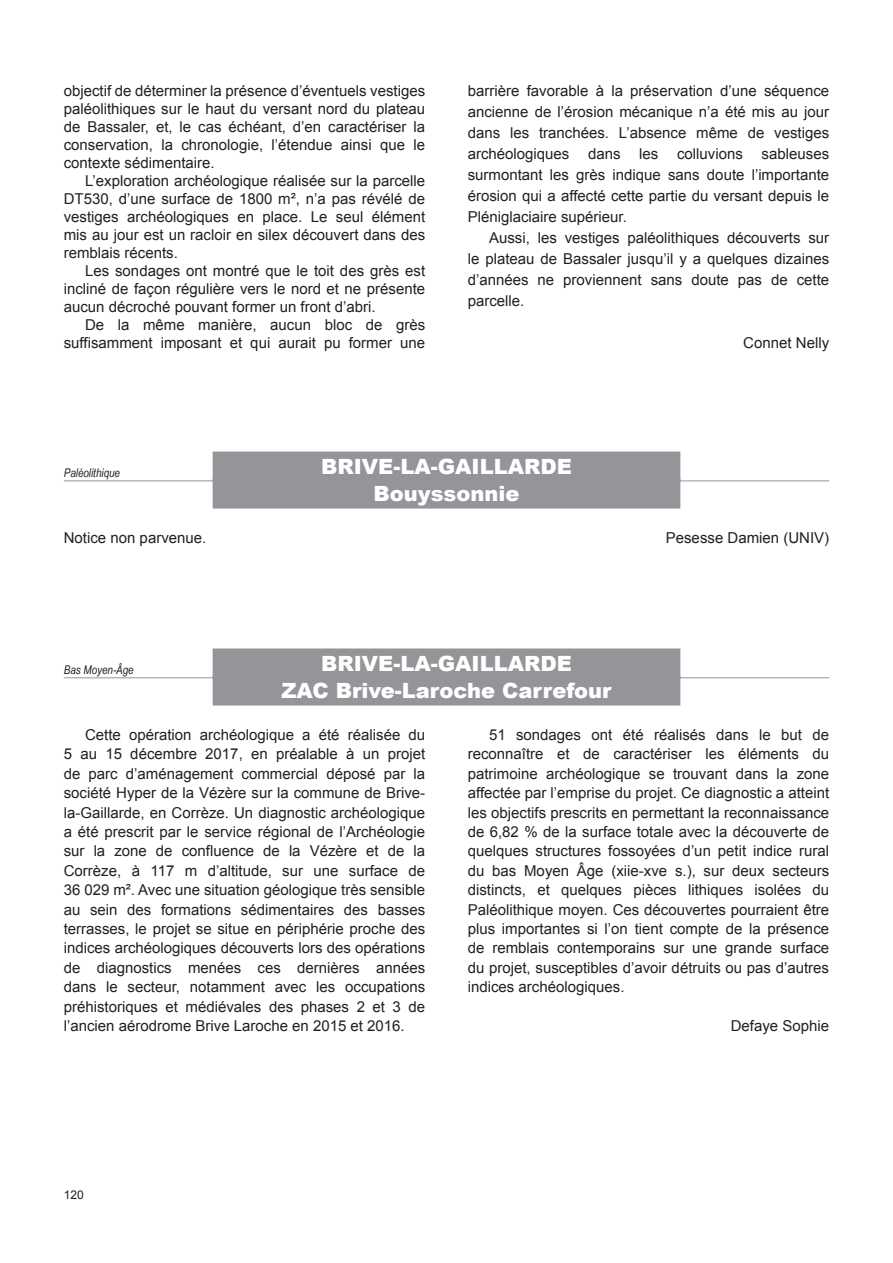
<style>
.page{position:relative;width:893px;height:1263px;background:#fff}
.page>*{position:absolute;margin:0;border:0;box-sizing:border-box;transform-origin:0 0}
.B_commune{font:900 21px "Arial";color:#fff}
.B_site{font:900 21px "Arial";color:#fff}
.B_txt{font:15px/19.4px "Arial";color:#231f20;text-align:justify}
.B_auteur{font:15px "Arial";color:#231f20}
.B_chrono_g{font:italic 12px "Arial Narrow";color:#231f20}
.t1{font:12px "Arial";color:#231f20}
</style>
<div class="page">
<div style="left:213px;top:452px;width:467px;height:30px;background:#939598"></div>
<hr style="left:64px;top:480px;width:765px;height:1px;background:#939598">
<div style="left:213px;top:479px;width:467px;height:30px;background:#939598"></div>
<div style="left:213px;top:648px;width:467px;height:30px;background:#939598"></div>
<hr style="left:64px;top:677px;width:765px;height:1px;background:#939598">
<div style="left:213px;top:675px;width:467px;height:30px;background:#939598"></div>
<p class="B_txt" style="left:64px;top:82px;width:363px;line-height:18px">objectif de déterminer la présence d’éventuels vestiges paléolithiques sur le haut du versant nord du plateau de Bassaler, et, le cas échéant, d’en caractériser la conservation, la chronologie, l’étendue ainsi que le contexte sédimentaire.</p>
<p class="B_txt" style="left:64px;top:172px;width:363px;line-height:18px;text-indent:21px">L’exploration archéologique réalisée sur la parcelle DT530, d’une surface de 1800 m², n’a pas révélé de vestiges archéologiques en place. Le seul élément mis au jour est un racloir en silex découvert dans des remblais récents.</p>
<p class="B_txt" style="left:64px;top:262px;width:363px;line-height:18px;text-indent:21px">Les sondages ont montré que le toit des grès est incliné de façon régulière vers le nord et ne présente aucun décroché pouvant former un front d’abri.</p>
<p class="B_txt" style="left:64px;top:316px;width:363px;line-height:18px;text-align:right">De la même manière, aucun bloc de grès suffisamment imposant et qui aurait pu former une</p>
<p class="B_txt" style="left:468px;top:80px;width:363px;line-height:21px">barrière favorable à la préservation d’une séquence ancienne de l’érosion mécanique n’a été mis au jour dans les tranchées. L’absence même de vestiges archéologiques dans les colluvions sableuses surmontant les grès indique sans doute l’importante érosion qui a affecté cette partie du versant depuis le Pléniglaciaire supérieur.</p>
<p class="B_txt" style="left:468px;top:227px;width:363px;line-height:21px;text-indent:21px">Aussi, les vestiges paléolithiques découverts sur le plateau de Bassaler jusqu’il y a quelques dizaines d’années ne proviennent sans doute pas de cette parcelle.</p>
<p class="B_auteur" style="left:743px;top:333px;width:87px">Connet Nelly</p>
<p class="B_chrono_g" style="left:64px;top:464px;width:58px">Paléolithique</p>
<p class="B_commune" style="left:321px;top:451px;width:252px">BRIVE-LA-GAILLARDE</p>
<p class="B_site" style="left:374px;top:478px;width:147px">Bouyssonnie</p>
<p class="B_auteur" style="left:64px;top:528px;width:144px">Notice non parvenue.</p>
<p class="B_auteur" style="left:666px;top:528px;width:165px">Pesesse Damien (UNIV)</p>
<p class="B_chrono_g" style="left:64px;top:661px;width:72px">Bas Moyen-Âge</p>
<p class="B_commune" style="left:321px;top:648px;width:252px">BRIVE-LA-GAILLARDE</p>
<p class="B_site" style="left:281px;top:675px;width:332px">ZAC Brive-Laroche Carrefour</p>
<p class="B_txt" style="left:64px;top:725px;width:363px;text-indent:21px">Cette opération archéologique a été réalisée du 5 au 15 décembre 2017, en préalable à un projet de parc d’aménagement commercial déposé par la société Hyper de la Vézère sur la commune de Brive&shy;la-Gaillarde, en Corrèze. Un diagnostic archéologique a été prescrit par le service régional de l’Archéologie sur la zone de confluence de la Vézère et de la Corrèze, à 117 m d’altitude, sur une surface de 36 029 m². Avec une situation géologique très sensible au sein des formations sédimentaires des basses terrasses, le projet se situe en périphérie proche des indices archéologiques découverts lors des opérations de diagnostics menées ces dernières années dans le secteur, notamment avec les occupations préhistoriques et médiévales des phases 2 et 3 de l’ancien aérodrome Brive Laroche en 2015 et 2016.</p>
<p class="B_txt" style="left:468px;top:725px;width:363px;text-indent:21px">51 sondages ont été réalisés dans le but de reconnaître et de caractériser les éléments du patrimoine archéologique se trouvant dans la zone affectée par l’emprise du projet. Ce diagnostic a atteint les objectifs prescrits en permettant la reconnaissance de 6,82 % de la surface totale avec la découverte de quelques structures fossoyées d’un petit indice rural du bas Moyen Âge (xiie-xve s.), sur deux secteurs distincts, et quelques pièces lithiques isolées du Paléolithique moyen. Ces découvertes pourraient être plus importantes si l’on tient compte de la présence de remblais contemporains sur une grande surface du projet, susceptibles d’avoir détruits ou pas d’autres indices archéologiques.</p>
<p class="B_auteur" style="left:731px;top:1016px;width:100px">Defaye Sophie</p>
<p class="t1" style="left:64px;top:1187px;width:22px">120</p>
</div>
